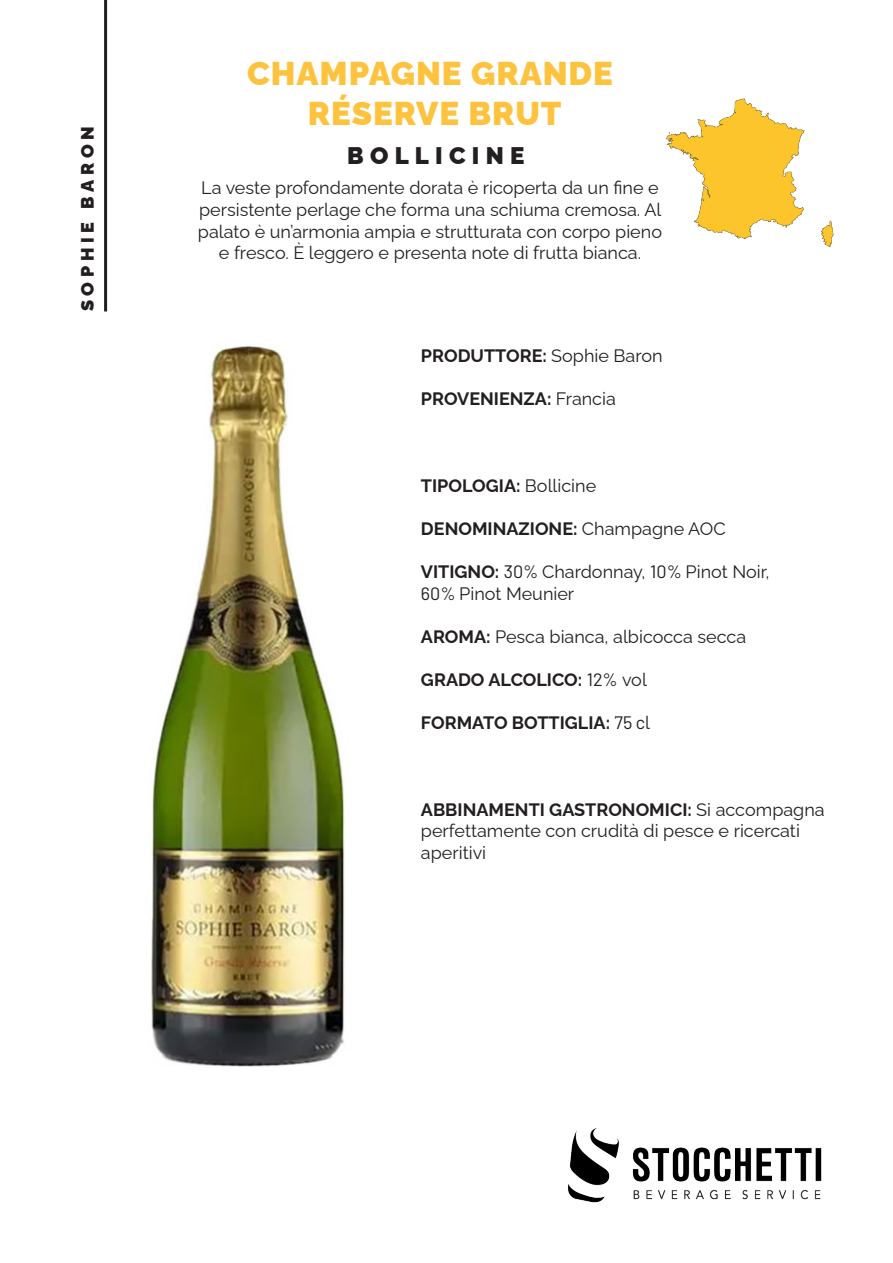
<style>
.page{position:relative;width:893px;height:1263px;background:#fff}
.page>*{position:absolute;margin:0;border:0;box-sizing:border-box;transform-origin:0 0}
.t1{font:900 33px "Raleway";letter-spacing:.03em;color:#fec33e}
.t2{font:900 24px "Raleway";letter-spacing:.26em;color:#231f20}
.t3{font:18px/21.6px "Raleway";color:#231f20}
.t4{font:700 18px "Raleway";color:#231f20}
.t5{font:900 18px "Raleway";letter-spacing:.26em;color:#231f20}
.s1{font-weight:400}
.s2{font-weight:700}
.s3{font-family:"Barlow"}
.s4{font-family:"Barlow";font-weight:400}
</style>
<div class="page">
<img style="left:568px;top:1128px;width:254px;height:75px">
<img style="left:151px;top:345px;width:194px;height:722px">
<hr style="left:104px;top:0;width:3px;height:311px;background:#231f20">
<img style="left:666px;top:98px;width:168px;height:150px">
<p class="t5" style="left:73px;top:311px;width:187px;rotate:-90deg">SOPHIE BARON</p>
<p class="t1" style="left:247px;top:47px;width:367px">CHAMPAGNE GRANDE</p>
<p class="t1" style="left:308px;top:87px;width:255px">RÉSERVE BRUT</p>
<p class="t2" style="left:347px;top:137px;width:179px">BOLLICINE</p>
<p class="t3" style="left:198px;top:175px;width:466px;text-align:center">La veste profondamente dorata è ricoperta da un fine e persistente perlage che forma una schiuma cremosa. Al palato è un’armonia ampia e strutturata con corpo pieno e fresco. È leggero e presenta note di frutta bianca.</p>
<p class="t4" style="left:421px;top:341px;width:243px">PRODUTTORE: <span class="s1">Sophie Baron</span></p>
<p class="t4" style="left:421px;top:384px;width:196px">PROVENIENZA: <span class="s1">Francia</span></p>
<p class="t4" style="left:421px;top:471px;width:177px">TIPOLOGIA: <span class="s1">Bollicine</span></p>
<p class="t4" style="left:421px;top:514px;width:306px">DENOMINAZIONE: <span class="s1">Champagne AOC</span></p>
<p class="t3" style="left:421px;top:559px;width:350px"><span class="s2">VITIGNO:</span> <span class="s3">30%</span> Chardonnay, <span class="s3">10%</span> Pinot Noir,</p>
<p class="t3" style="left:421px;top:580px;width:155px"><span class="s3">60%</span> Pinot Meunier</p>
<p class="t3" style="left:421px;top:624px;width:327px"><span class="s2">AROMA:</span> Pesca bianca, albicocca secca</p>
<p class="t4" style="left:421px;top:665px;width:227px">GRADO ALCOLICO: <span class="s4">12%</span> <span class="s1">vol</span></p>
<p class="t4" style="left:421px;top:708px;width:231px">FORMATO BOTTIGLIA: <span class="s4">75 c</span><span class="s1">l</span></p>
<p class="t3" style="left:421px;top:796px;width:405px"><span class="s2">ABBINAMENTI GASTRONOMICI:</span> Si accompagna perfettamente con crudità di pesce e ricercati aperitivi</p>
</div>
